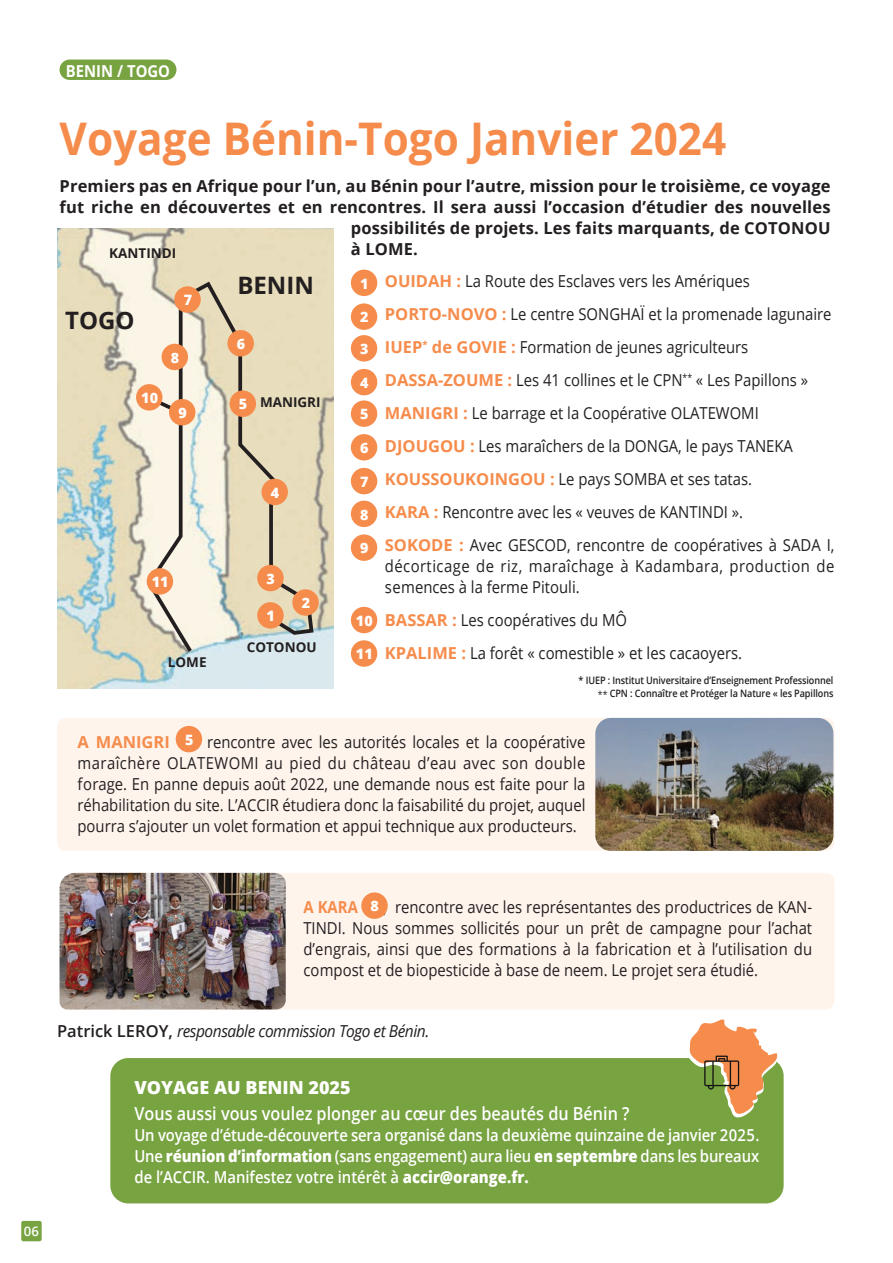
<style>
.page{position:relative;width:893px;height:1263px;background:#fff}
.page>*{position:absolute;margin:0;border:0;box-sizing:border-box;transform-origin:0 0}
.t1{font:700 45px "Open Sans";color:#f68c4c;scale:.94 1}
.t2{font:700 24px "Open Sans";color:#231f20}
.t3{font:600 18px "Open Sans";color:#fff;scale:.9 1}
.t4{font:800 18px "Open Sans";color:#fff}
.t5{font:16.5px/33px "Open Sans";color:#231f20;text-align:justify;scale:.9 1}
.t6{font:700 16.5px "Open Sans";letter-spacing:.01em;color:#231f20}
.t7{font:600 16.5px/21px "Open Sans";color:#fff;text-align:justify;scale:.9 1}
.t8{font:16.5px/21px "Open Sans";letter-spacing:.03em;color:#231f20;scale:.9 1}
.t9{font:italic 16.5px "Open Sans";letter-spacing:-.03em;color:#231f20;scale:.94 1}
.t10{font:700 16.5px "Open Sans";color:#fff;scale:.9 1}
.t11{font:700 16.5px "Open Sans";color:#f68c4c}
.t12{font:700 16.5px "Open Sans";color:#f68c4c;scale:.9 1}
.t13{font:800 14.25px "Open Sans";letter-spacing:.01em;color:#fff}
.t14{font:700 13.5px "Open Sans";color:#231f20}
.t15{font:600 13.2px "Open Sans";color:#fff}
.t16{font:600 10.2px/13.5px "Open Sans";letter-spacing:-.01em;color:#231f20;text-align:right;scale:.89 1}
.s1{font-weight:700;color:#f68c4c}
.s2{font-weight:400;font-size:9.6px}
.s3{font-weight:600;font-style:normal}
.s4{font-weight:800}
</style>
<div class="page">
<div style="left:21px;top:1221px;width:21px;height:20px;background:#78a341;border-radius:2px"></div>
<div style="left:60px;top:60px;width:116px;height:20px;background:#78a341;border-radius:10px"></div>
<div style="left:110px;top:1058px;width:674px;height:145px;background:#78a341;border-radius:18px"></div>
<svg style="left:689px;top:1019px;width:92px;height:99px"></svg>
<div style="left:57px;top:718px;width:777px;height:133px;background:#fef4ec;border-radius:9px"></div>
<div style="left:176px;top:726px;width:26px;height:26px;background:#f68c4c;border-radius:50%"></div>
<img style="left:595px;top:718px;width:238px;height:133px">
<div style="left:69px;top:873px;width:765px;height:136px;background:#fef4ec;border-radius:9px"></div>
<div style="left:361px;top:892px;width:27px;height:27px;background:#f68c4c;border-radius:50%"></div>
<img style="left:60px;top:873px;width:226px;height:136px">
<div style="left:351px;top:270px;width:26px;height:26px;background:#f68c4c;border-radius:50%"></div>
<div style="left:351px;top:434px;width:26px;height:26px;background:#f68c4c;border-radius:50%"></div>
<div style="left:351px;top:303px;width:26px;height:27px;background:#f68c4c;border-radius:50%"></div>
<div style="left:351px;top:468px;width:26px;height:26px;background:#f68c4c;border-radius:50%"></div>
<div style="left:351px;top:335px;width:26px;height:27px;background:#f68c4c;border-radius:50%"></div>
<div style="left:351px;top:501px;width:26px;height:26px;background:#f68c4c;border-radius:50%"></div>
<div style="left:351px;top:369px;width:26px;height:26px;background:#f68c4c;border-radius:50%"></div>
<div style="left:351px;top:534px;width:26px;height:27px;background:#f68c4c;border-radius:50%"></div>
<div style="left:351px;top:400px;width:26px;height:27px;background:#f68c4c;border-radius:50%"></div>
<div style="left:351px;top:607px;width:26px;height:26px;background:#f68c4c;border-radius:50%"></div>
<div style="left:351px;top:640px;width:26px;height:27px;background:#f68c4c;border-radius:50%"></div>
<img style="left:57px;top:229px;width:277px;height:460px">
<svg style="left:271px;top:577px;width:32px;height:23px"></svg>
<svg style="left:269px;top:504px;width:4px;height:61px"></svg>
<svg style="left:236px;top:408px;width:44px;height:78px;background:#d6cbad"></svg>
<svg style="left:238px;top:356px;width:4px;height:35px"></svg>
<svg style="left:189px;top:279px;width:51px;height:59px;background:#d3c9ae"></svg>
<svg style="left:179px;top:310px;width:4px;height:86px"></svg>
<svg style="left:148px;top:396px;width:47px;height:260px;background:#e2ded0"></svg>
<svg style="left:272px;top:608px;width:44px;height:29px"></svg>
<div style="left:257px;top:602px;width:27px;height:27px;background:#f68c4c;border-radius:50%"></div>
<div style="left:292px;top:589px;width:27px;height:27px;background:#f68c4c;border-radius:50%"></div>
<div style="left:257px;top:565px;width:27px;height:26px;background:#f68c4c;border-radius:50%"></div>
<div style="left:261px;top:479px;width:27px;height:26px;background:#f68c4c;border-radius:50%"></div>
<div style="left:230px;top:390px;width:26px;height:27px;background:#f68c4c;border-radius:50%"></div>
<div style="left:227px;top:330px;width:27px;height:26px;background:#f68c4c;border-radius:50%"></div>
<div style="left:174px;top:286px;width:27px;height:27px;background:#f68c4c;border-radius:50%"></div>
<div style="left:162px;top:344px;width:26px;height:26px;background:#f68c4c;border-radius:50%"></div>
<div style="left:169px;top:399px;width:26px;height:26px;background:#f68c4c;border-radius:50%"></div>
<div style="left:136px;top:384px;width:26px;height:27px;background:#f68c4c;border-radius:50%"></div>
<div style="left:147px;top:568px;width:26px;height:27px;background:#f68c4c;border-radius:50%"></div>
<p class="t10" style="left:66px;top:59px;width:117px">BENIN / TOGO</p>
<h1 class="t1" style="left:60px;top:107px;width:711px">Voyage Bénin-Togo Janvier 2024</h1>
<p class="t6" style="left:60px;top:174px;width:772px">Premiers pas en Afrique pour l’un, au Bénin pour l’autre, mission pour le troisième, ce voyage</p>
<p class="t6" style="left:60px;top:195px;width:772px">fut riche en découvertes et en rencontres. Il sera aussi l’occasion d’étudier des nouvelles</p>
<p class="t6" style="left:351px;top:216px;width:481px">possibilités de projets. Les faits marquants, de COTONOU</p>
<p class="t6" style="left:351px;top:237px;width:69px">à LOME.</p>
<p class="t5" style="left:385px;top:264px;width:501px;text-align:left"><span class="s1">OUIDAH :</span> La Route des Esclaves vers les Amériques <span class="s1">PORTO-NOVO :</span> Le centre SONGHAÏ et la promenade lagunaire <span class="s1">IUEP</span><sup>*</sup> <span class="s1">de GOVIE :</span> Formation de jeunes agriculteurs <span class="s1">DASSA-ZOUME :</span> Les 41 collines et le CPN<sup>**</sup> « Les Papillons » <span class="s1">MANIGRI :</span> Le barrage et la Coopérative OLATEWOMI <span class="s1">DJOUGOU :</span> Les maraîchers de la DONGA, le pays TANEKA <span class="s1">KOUSSOUKOINGOU :</span> Le pays SOMBA et ses tatas.<br><span class="s1">KARA :</span> Rencontre avec les « veuves de KANTINDI ».<br><span class="s1">SOKODE :</span> Avec GESCOD, rencontre de coopératives à SADA I,</p>
<p class="t8" style="left:385px;top:555px;width:501px">décorticage de riz, maraîchage à Kadambara, production de semences à la ferme Pitouli.</p>
<p class="t5" style="left:385px;top:603px;width:398px"><span class="s1">BASSAR :</span> Les coopératives du MÔ<br><span class="s1">KPALIME :</span> La forêt « comestible » et les cacaoyers.</p>
<p class="t14" style="left:109px;top:243px;width:68px">KANTINDI</p>
<h2 class="t2" style="left:237px;top:268px;width:78px">BENIN</h2>
<p class="t13" style="left:360px;top:273px;width:10px">1</p>
<p class="t13" style="left:184px;top:289px;width:10px">7</p>
<p class="t13" style="left:360px;top:306px;width:10px">2</p>
<h2 class="t2" style="left:65px;top:304px;width:71px">TOGO</h2>
<p class="t13" style="left:237px;top:333px;width:10px">6</p>
<p class="t13" style="left:360px;top:338px;width:10px">3</p>
<p class="t13" style="left:171px;top:347px;width:10px">8</p>
<p class="t13" style="left:360px;top:372px;width:10px">4</p>
<p class="t13" style="left:141px;top:387px;width:18px">10</p>
<p class="t14" style="left:260px;top:392px;width:62px">MANIGRI</p>
<p class="t13" style="left:239px;top:393px;width:10px">5</p>
<p class="t13" style="left:178px;top:402px;width:10px">9</p>
<p class="t13" style="left:360px;top:403px;width:10px">5</p>
<p class="t13" style="left:360px;top:437px;width:10px">6</p>
<p class="t13" style="left:360px;top:471px;width:10px">7</p>
<p class="t13" style="left:271px;top:482px;width:10px">4</p>
<p class="t13" style="left:360px;top:504px;width:10px">8</p>
<p class="t13" style="left:360px;top:537px;width:10px">9</p>
<p class="t13" style="left:267px;top:568px;width:10px">3</p>
<p class="t13" style="left:152px;top:571px;width:18px">11</p>
<p class="t13" style="left:302px;top:592px;width:10px">2</p>
<p class="t13" style="left:267px;top:605px;width:10px">1</p>
<p class="t13" style="left:356px;top:610px;width:18px">10</p>
<p class="t13" style="left:356px;top:643px;width:18px">11</p>
<p class="t14" style="left:247px;top:637px;width:71px">COTONOU</p>
<p class="t14" style="left:168px;top:653px;width:40px">LOME</p>
<p class="t16" style="left:579px;top:673px;width:288px">* IUEP : Institut Universitaire d’Enseignement Professionnel <span class="s2">**</span> CPN : Connaître et Protéger la Nature « les Papillons</p>
<p class="t13" style="left:185px;top:729px;width:10px">5</p>
<p class="t5" style="left:78px;top:731px;width:566px;line-height:21px;text-indent:130px">rencontre avec les autorités locales et la coopérative maraîchère OLATEWOMI au pied du château d’eau avec son double forage. En panne depuis août 2022, une demande nous est faite pour la réhabilitation du site. L’ACCIR étudiera donc la faisabilité du projet, auquel pourra s’ajouter un volet formation et appui technique aux producteurs.</p>
<p class="t11" style="left:78px;top:730px;width:94px">A MANIGRI</p>
<p class="t15" style="left:24px;top:1222px;width:17px">06</p>
<p class="t5" style="left:303px;top:896px;width:567px;line-height:21px;text-indent:80px">, rencontre avec les représentantes des productrices de KAN-TINDI. Nous sommes sollicités pour un prêt de campagne pour l’achat d’engrais, ainsi que des formations à la fabrication et à l’utilisation du compost et de biopesticide à base de neem. Le projet sera étudié.</p>
<p class="t13" style="left:371px;top:895px;width:10px">8</p>
<p class="t12" style="left:303px;top:895px;width:62px">A KARA</p>
<p class="t9" style="left:57px;top:1020px;width:397px"><span class="s3">Patrick LEROY,</span> responsable commission Togo et Bénin.</p>
<p class="t4" style="left:134px;top:1074px;width:218px">VOYAGE AU BENIN 2025</p>
<p class="t3" style="left:134px;top:1101px;width:552px">Vous aussi vous voulez plonger au cœur des beautés du Bénin ?</p>
<p class="t7" style="left:134px;top:1124px;width:696px">Un voyage d’étude-découverte sera organisé dans la deuxième quinzaine de janvier 2025.<br>Une <span class="s4">réunion d’information</span> (sans engagement) aura lieu <span class="s4">en septembre</span> dans les bureaux de l’ACCIR. Manifestez votre intérêt à <span class="s4">accir@orange.fr.</span></p>
</div>
